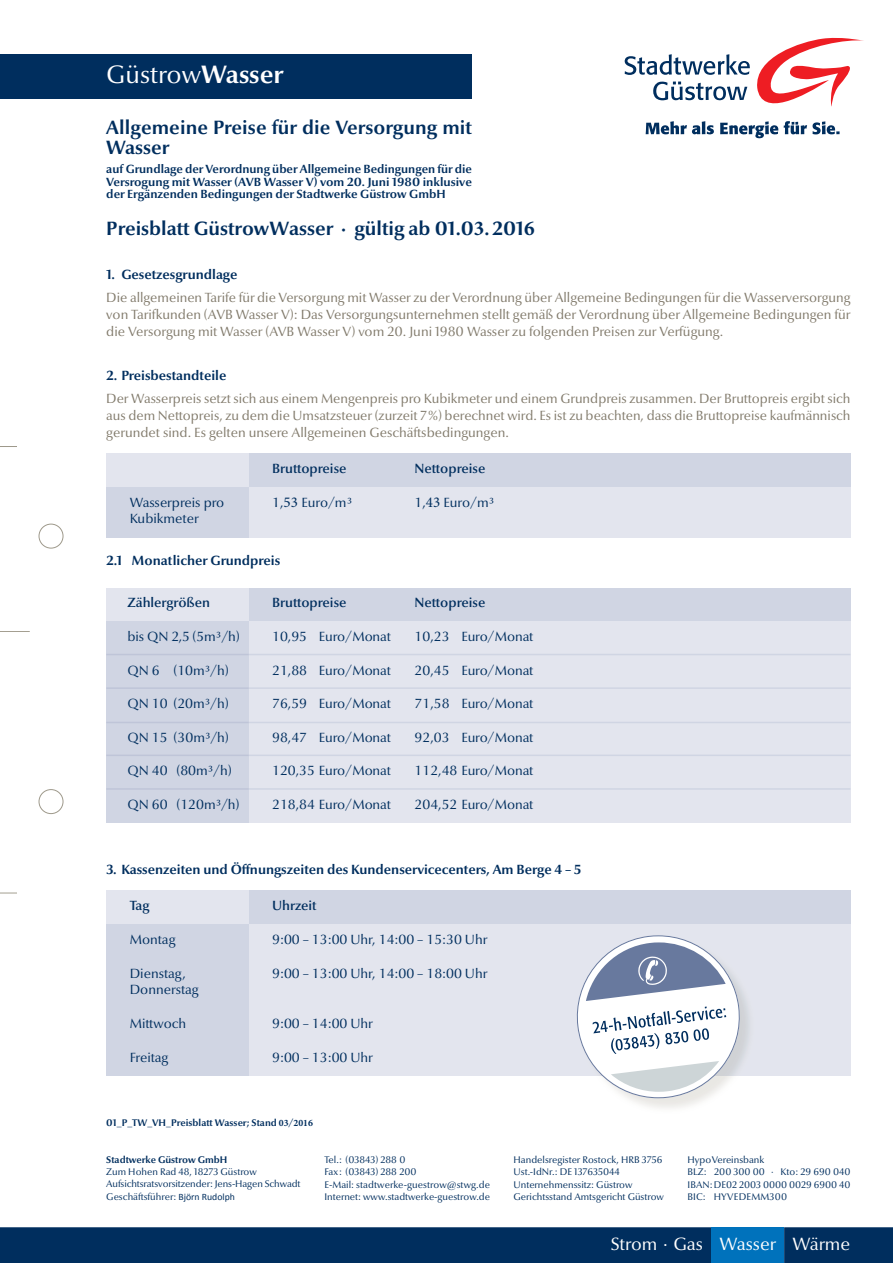
<style>
.page{position:relative;width:893px;height:1263px;background:#fff}
.page>*{position:absolute;margin:0;border:0;box-sizing:border-box;transform-origin:0 0}
.t1{font:25.5px "Optima Nova LT Pro";color:#fff}
.t2{font:700 19.5px/19.5px "Optima Nova LT Pro";color:#002e5e}
.t3{font:18px "Optima Nova LT Pro";color:#fff}
.t4{font:13.5px/16.8px "Optima Nova LT Pro";color:#817a6b;text-align:justify}
.t5{font:13.5px/16.8px "Optima Nova LT Pro";color:#002e5e}
.t6{font:700 13.5px "Optima Nova LT Pro";color:#002e5e}
.t7{font:600 13.5px "Optima Nova LT Pro";color:#002e5e}
.t8{font:700 12px/12.5px "Optima Nova LT Pro";color:#002e5e;text-align:justify}
.t9{font:9.75px/12.5px "Optima Nova LT Pro";color:#002e5e}
.t10{font:700 9.75px "Optima Nova LT Pro";color:#002e5e}
.s1{font-weight:700}
.s2{font-family:"Minion Pro";font-size:21px}
.s3{font-family:"Minion Pro";font-size:15px}
.s4{font-family:"Minion Pro"}
.s5{font-family:"Calibri"}
</style>
<div class="page">
<svg style="left:0;top:446px;width:17px;height:1px"></svg>
<hr style="left:0;top:631px;width:30px;height:1px;background:#a49f91">
<svg style="left:0;top:893px;width:17px;height:1px"></svg>
<div style="left:39px;top:524px;width:24px;height:24px;border:1px solid #9e998b;border-radius:50%"></div>
<div style="left:39px;top:789px;width:24px;height:25px;border:1px solid #9e998b;border-radius:50%"></div>
<div style="left:0;top:54px;width:472px;height:45px;background:#002e5e"></div>
<div style="left:106px;top:890px;width:744px;height:34px;background:#d0d5e3"></div>
<div style="left:106px;top:924px;width:744px;height:151px;background:#e3e5ee"></div>
<div style="left:106px;top:890px;width:143px;height:34px;background:#e3e5ee"></div>
<div style="left:106px;top:924px;width:143px;height:151px;background:#d0d5e3"></div>
<div style="left:106px;top:454px;width:744px;height:33px;background:#d0d5e3"></div>
<div style="left:106px;top:487px;width:744px;height:51px;background:#e3e5ee"></div>
<div style="left:106px;top:454px;width:143px;height:33px;background:#e3e5ee"></div>
<div style="left:106px;top:487px;width:143px;height:51px;background:#d0d5e3"></div>
<div style="left:106px;top:588px;width:744px;height:34px;background:#d0d5e3"></div>
<div style="left:106px;top:622px;width:744px;height:201px;background:#e3e5ee"></div>
<div style="left:106px;top:588px;width:143px;height:34px;background:#e3e5ee"></div>
<div style="left:106px;top:622px;width:143px;height:201px;background:#d0d5e3"></div>
<hr style="left:249px;top:722px;width:601px;height:1px;background:#d0d5e3">
<hr style="left:106px;top:722px;width:143px;height:1px;background:#bfc5d8">
<hr style="left:249px;top:654px;width:601px;height:1px;background:#d0d5e3">
<hr style="left:106px;top:654px;width:143px;height:1px;background:#bfc5d8">
<hr style="left:249px;top:687px;width:601px;height:2px;background:#d0d5e3">
<hr style="left:106px;top:687px;width:143px;height:2px;background:#bfc5d8">
<hr style="left:249px;top:755px;width:601px;height:1px;background:#d0d5e3">
<hr style="left:106px;top:755px;width:143px;height:1px;background:#bfc5d8">
<hr style="left:249px;top:788px;width:601px;height:2px;background:#d0d5e3">
<hr style="left:106px;top:788px;width:143px;height:2px;background:#bfc5d8">
<svg style="left:577px;top:935px;width:163px;height:163px"></svg>
<div style="left:0;top:1227px;width:893px;height:36px;background:#002e5e"></div>
<div style="left:712px;top:1227px;width:72px;height:36px;background:#0072bc"></div>
<svg style="left:625px;top:38px;width:239px;height:100px"></svg>
<h1 class="t1" style="left:106px;top:59px;width:178px">Güstrow<span class="s1">Wasser</span></h1>
<h2 class="t2" style="left:106px;top:118px;width:367px">Allgemeine Preise für die Versorgung mit<br>Wasser</h2>
<p class="t8" style="left:106px;top:163px;width:367px">auf Grundlage der Verordnung über Allgemeine Bedingungen für die Versrogung mit Wasser (AVB Wasser V) vom 20. Juni 1980 inklusive der Ergänzenden Bedingungen der Stadtwerke Güstrow GmbH</p>
<h2 class="t2" style="left:106px;top:219px;width:430px">Preisblatt GüstrowWasser · gültig ab 01.0<span class="s2">3</span>. 201<span class="s2">6</span></h2>
<p class="t6" style="left:106px;top:266px;width:133px">1. Gesetzesgrundlage</p>
<p class="t4" style="left:106px;top:289px;width:746px">Die allgemeinen Tarife für die Versorgung mit Wasser zu der Verordnung über Allgemeine Bedingungen für die Wasserversorgung von Tarifkunden (AVB Wasser V): Das Versorgungsunternehmen stellt gemäß der Verordnung über Allgemeine Bedingungen für die Versorgung mit Wasser (AVB Wasser V) vom 20. Juni 1980 Wasser zu folgenden Preisen zur Verfügung.</p>
<p class="t6" style="left:106px;top:367px;width:121px">2. Preisbestandteile</p>
<p class="t4" style="left:106px;top:390px;width:746px">Der Wasserpreis setzt sich aus einem Mengenpreis pro Kubikmeter und einem Grundpreis zusammen. Der Bruttopreis ergibt sich aus dem Nettopreis, zu dem die Umsatzsteuer (zurzeit 7%) berechnet wird. Es ist zu beachten, dass die Bruttopreise kaufmännisch gerundet sind. Es gelten unsere Allgemeinen Geschäftsbedingungen.</p>
<p class="t7" style="left:272px;top:460px;width:76px">Bruttopreise</p>
<p class="t5" style="left:272px;top:494px;width:81px">1,<span class="s3">53</span> Euro/m³</p>
<p class="t7" style="left:415px;top:460px;width:72px">Nettopreise</p>
<p class="t5" style="left:130px;top:493px;width:96px">Wasserpreis pro</p>
<p class="t5" style="left:415px;top:494px;width:81px">1,<span class="s3">43</span> Euro/m³</p>
<p class="t5" style="left:130px;top:510px;width:70px">Kubikmeter</p>
<p class="t6" style="left:106px;top:551px;width:175px">2.1 Monatlicher Grundpreis</p>
<p class="t7" style="left:128px;top:594px;width:84px">Zählergrößen</p>
<p class="t5" style="left:128px;top:628px;width:114px">bis QN 2,5 (5m³/h)</p>
<p class="t5" style="left:128px;top:661px;width:103px">QN 6 (10m³/h)</p>
<p class="t5" style="left:128px;top:695px;width:103px">QN 10 (20m³/h)</p>
<p class="t5" style="left:128px;top:729px;width:103px">QN 15 (30m³/h)</p>
<p class="t5" style="left:128px;top:762px;width:106px">QN 40 (80m³/h)</p>
<p class="t5" style="left:128px;top:796px;width:113px">QN 60 (120m³/h)</p>
<p class="t7" style="left:272px;top:594px;width:76px">Bruttopreise</p>
<p class="t5" style="left:272px;top:628px;width:120px">10,95 Euro/Monat</p>
<p class="t5" style="left:272px;top:661px;width:120px">21,88 Euro/Monat</p>
<p class="t5" style="left:272px;top:695px;width:120px">76,59 Euro/Monat</p>
<p class="t5" style="left:272px;top:729px;width:120px">98,47 Euro/Monat</p>
<p class="t5" style="left:272px;top:762px;width:120px">120,35 Euro/Monat</p>
<p class="t5" style="left:272px;top:796px;width:120px">218,84 Euro/Monat</p>
<p class="t7" style="left:415px;top:594px;width:72px">Nettopreise</p>
<p class="t5" style="left:415px;top:628px;width:120px">10,23 Euro/Monat</p>
<p class="t5" style="left:415px;top:662px;width:120px">20,45 Euro/Monat</p>
<p class="t5" style="left:415px;top:695px;width:120px">71,58 Euro/Monat</p>
<p class="t5" style="left:415px;top:729px;width:120px">92,03 Euro/Monat</p>
<p class="t5" style="left:415px;top:762px;width:120px">112,48 Euro/Monat</p>
<p class="t5" style="left:415px;top:796px;width:120px">204,52 Euro/Monat</p>
<p class="t6" style="left:106px;top:861px;width:476px">3. Kassenzeiten und Öffnungszeiten des Kundenservicecenters, Am Berge 4 – 5</p>
<p class="t7" style="left:130px;top:897px;width:21px">Tag</p>
<p class="t5" style="left:130px;top:931px;width:47px">Montag</p>
<p class="t5" style="left:130px;top:965px;width:70px">Dienstag,<br>Donnerstag</p>
<p class="t5" style="left:130px;top:1015px;width:58px">Mittwoch</p>
<p class="t5" style="left:130px;top:1049px;width:40px">Freitag</p>
<p class="t7" style="left:272px;top:897px;width:46px">Uhrzeit</p>
<p class="t5" style="left:272px;top:931px;width:217px">9:00 – 13:00 Uhr, 14:00 – 15:30 Uhr</p>
<p class="t5" style="left:272px;top:965px;width:217px">9:00 – 13:00 Uhr, 14:00 – 18:00 Uhr</p>
<p class="t5" style="left:272px;top:1015px;width:102px">9:00 – 14:00 Uhr</p>
<p class="t5" style="left:272px;top:1049px;width:102px">9:00 – 13:00 Uhr</p>
<p class="t10" style="left:106px;top:1116px;width:208px">01_P_TW_VH_Preisblatt Wasser; Stand <span class="s4">03</span>/<span class="s4">2016</span></p>
<p class="t10" style="left:106px;top:1153px;width:123px">Stadtwerke Güstrow GmbH</p>
<p class="t9" style="left:106px;top:1165px;width:196px">Zum Hohen Rad 48, 18273 Güstrow<br>Aufsichtsratsvorsitzender: Jens-Hagen Schwadt<br>Geschäftsführer: <span class="s5">Björn Rudolph</span></p>
<p class="t9" style="left:324px;top:1153px;width:167px">Tel. : (03843) 288 0<br>Fax : (03843) 288 200<br>E-Mail: stadtwerke-guestrow@stwg.de<br>Internet: www.stadtwerke-guestrow.de</p>
<p class="t9" style="left:514px;top:1153px;width:152px">Handelsregister Rostock, HRB 3756<br>Ust.-IdNr.: DE 137635044<br>Unternehmenssitz: Güstrow<br>Gerichtsstand Amtsgericht Güstrow</p>
<p class="t9" style="left:688px;top:1153px;width:164px">HypoVereinsbank<br>BLZ: 200 300 00 ∙ Kto: 29 690 040<br>IBAN: DE02 2003 0000 0029 6900 40<br>BIC: HYVEDEMM300</p>
<h3 class="t3" style="left:611px;top:1232px;width:241px">Strom ∙ Gas Wasser Wärme</h3>
</div>
